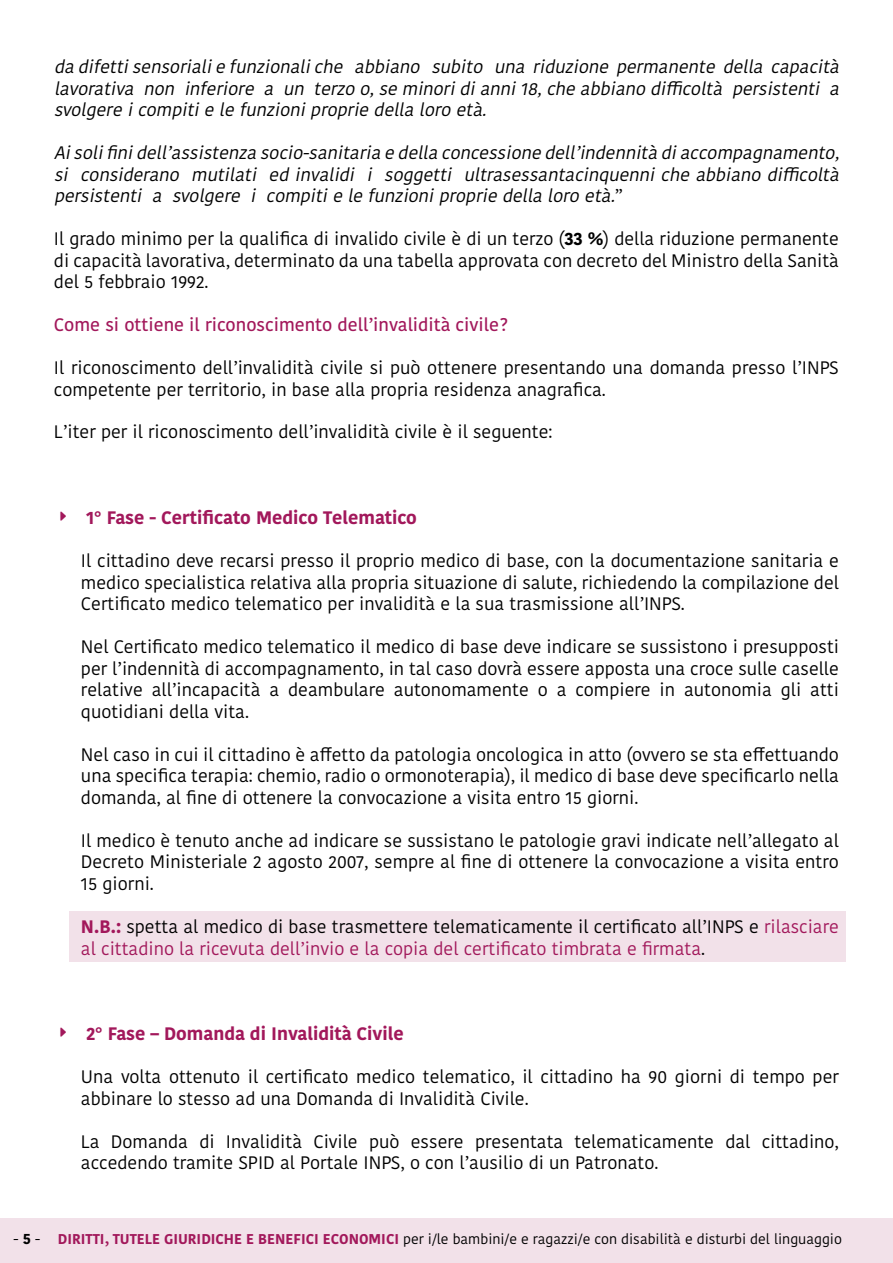
<style>
.page{position:relative;width:893px;height:1263px;background:#fff}
.page>*{position:absolute;margin:0;border:0;box-sizing:border-box;transform-origin:0 0}
.t1{font:18px/21.6px "Kohinoor Bangla";color:#000;text-align:justify}
.t2{font:italic 18px/21.6px "Kohinoor Bangla";color:#000;text-align:justify}
.t3{font:18px/21.6px "Kohinoor Bangla";color:#a2185b}
.t4{font:700 18px "Kohinoor Bangla";color:#a2185b}
.t5{font:500 18px "Kohinoor Bangla";color:#a2185b}
.t6{font:14.1px "Kohinoor Bangla";color:#000}
.s1{font-style:normal}
.s2{font-weight:700}
.s3{color:#000}
.s4{font-size:15px}
.s5{font-weight:700;font-size:15px}
.s6{font-weight:700;color:#a2185b}
</style>
<div class="page">
<div style="left:0;top:1218px;width:893px;height:45px;background:#f2e1e9"></div>
<div style="left:69px;top:912px;width:776px;height:50px;background:#f2e1e9"></div>
<p class="t2" style="left:54px;top:55px;width:791px">da difettisensorialie funzionaliche abbiano subito una riduzione permanente della capacità lavorativa non inferiore a un terzo o,se minoridianni18,che abbiano difficoltà persistenti a svolgere icompitie le funzioniproprie della loro età.</p>
<p class="t2" style="left:54px;top:141px;width:791px">Aisolifinidell’assistenza socio-sanitaria e della concessione dell’indennità diaccompagnamento, si considerano mutilati ed invalidi i soggetti ultrasessantacinquenni che abbiano difficoltà persistenti a svolgere i compitie le funzioniproprie della loro età.<span class="s1">”</span></p>
<p class="t1" style="left:54px;top:228px;width:786px">Il grado minimo per la qualifica di invalido civile è di un terzo (<span class="s2">33 %</span>) della riduzione permanente di capacità lavorativa, determinato da una tabella approvata con decreto del Ministro della Sanità del 5 febbraio 1992.</p>
<p class="t5" style="left:54px;top:310px;width:456px">Come si ottiene il riconoscimento dell’invalidità civile?</p>
<p class="t1" style="left:54px;top:356px;width:786px">Il riconoscimento dell’invalidità civile si può ottenere presentando una domanda presso l’INPS competente per territorio, in base alla propria residenza anagrafica.</p>
<p class="t1" style="left:54px;top:421px;width:500px">L’iter per il riconoscimento dell’invalidità civile è il seguente:</p>
<p class="t4" style="left:86px;top:502px;width:332px">1° Fase - Certificato Medico Telematico</p>
<p class="t1" style="left:81px;top:550px;width:759px">Il cittadino deve recarsi presso il proprio medico di base, con la documentazione sanitaria e medico specialistica relativa alla propria situazione di salute, richiedendo la compilazione del Certificato medico telematico per invalidità e la sua trasmissione all’INPS.</p>
<p class="t1" style="left:81px;top:636px;width:759px">Nel Certificato medico telematico il medico di base deve indicare se sussistono i presupposti per l’indennità di accompagnamento, in tal caso dovrà essere apposta una croce sulle caselle relative all’incapacità a deambulare autonomamente o a compiere in autonomia gli atti quotidiani della vita.</p>
<p class="t1" style="left:81px;top:743px;width:759px">Nel caso in cui il cittadino è affetto da patologia oncologica in atto (ovvero se sta effettuando una specifica terapia: chemio, radio o ormonoterapia), il medico di base deve specificarlo nella domanda, al fine di ottenere la convocazione a visita entro 15 giorni.</p>
<p class="t1" style="left:81px;top:829px;width:759px">Il medico è tenuto anche ad indicare se sussistano le patologie gravi indicate nell’allegato al Decreto Ministeriale 2 agosto 2007, sempre al fine di ottenere la convocazione a visita entro 15 giorni.</p>
<p class="t3" style="left:81px;top:915px;width:759px"><span class="s2">N.B.:</span> <span class="s3">spetta al medico di base trasmettere telematicamente il certificato all’INPS e</span> rilasciare al cittadino la ricevuta dell’invio e la copia del certificato timbrata e firmata<span class="s3">.</span></p>
<p class="t4" style="left:86px;top:1018px;width:319px">2° Fase – Domanda di Invalidità Civile</p>
<p class="t1" style="left:81px;top:1066px;width:759px">Una volta ottenuto il certificato medico telematico, il cittadino ha 90 giorni di tempo per abbinare lo stesso ad una Domanda di Invalidità Civile.</p>
<p class="t1" style="left:81px;top:1130px;width:759px">La Domanda di Invalidità Civile può essere presentata telematicamente dal cittadino, accedendo tramite SPID al Portale INPS, o con l’ausilio di un Patronato.</p>
<p class="t6" style="left:14px;top:1228px;width:830px"><span class="s4">-</span> <span class="s5">5</span> <span class="s4">-</span> <span class="s6">DIRITTI, TUTELE GIURIDICHE E BENEFICI ECONOMICI</span> per i/le bambini/e e ragazzi/e con disabilità e disturbi del linguaggio</p>
</div>
